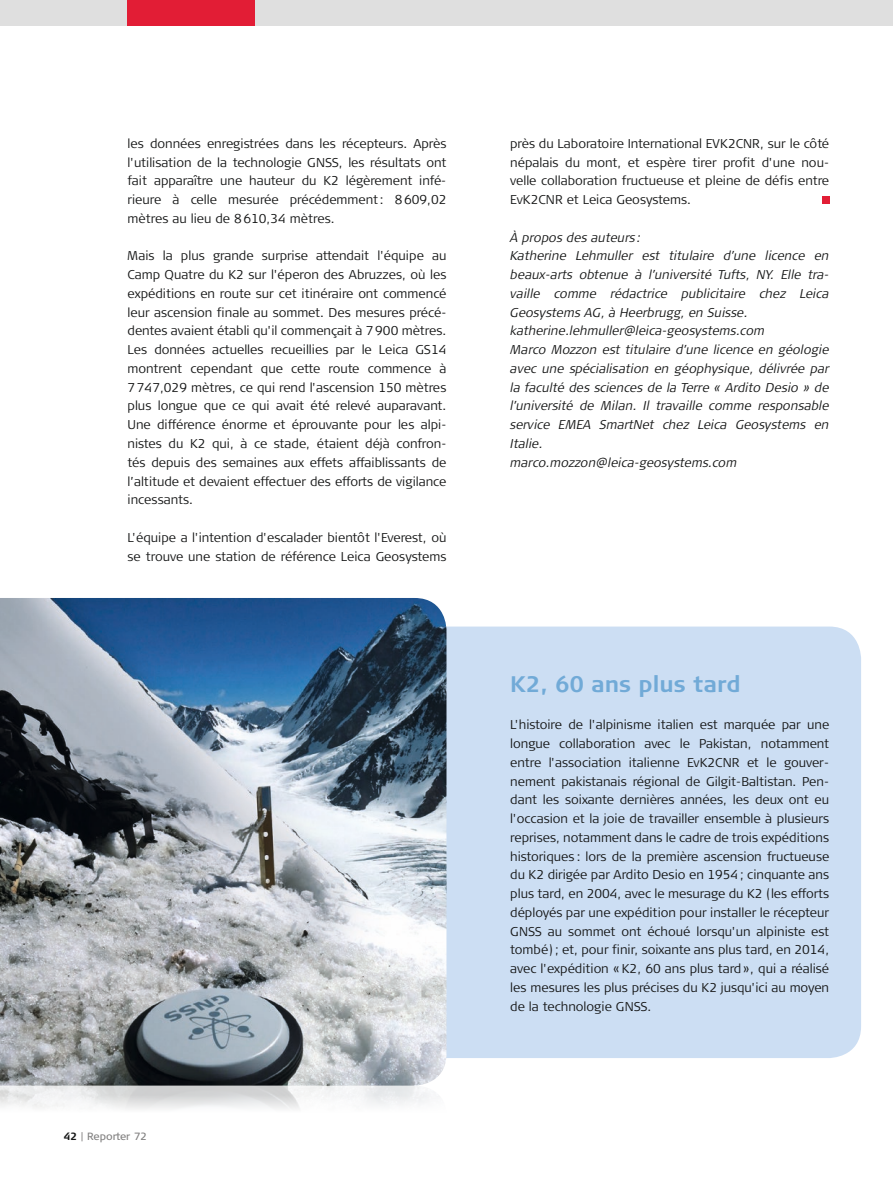
<style>
.page{position:relative;width:893px;height:1191px;background:#fff}
.page>*{position:absolute;margin:0;border:0;box-sizing:border-box;transform-origin:0 0}
.t1{font:700 22.5px "Signa Column";color:#71aad7}
.t2{font:300 12.75px/18.8px "Signa Column";color:#151616;text-align:justify}
.t3{font:italic 300 12.75px/18.8px "Signa Column";color:#151616}
.t4{font:10.5px "Signa Column";letter-spacing:-.005em;color:#818080}
.s1{font-weight:700;color:#151616}
</style>
<div class="page">
<div style="left:446px;top:626px;width:415px;height:432px;background:#ccdef3"></div>
<img style="left:0;top:598px;width:446px;height:487px">
<svg style="left:0;top:1085px;width:430px;height:24px"></svg>
<div style="left:0;top:0;width:893px;height:26px;background:#dfdfdf"></div>
<div style="left:822px;top:197px;width:7px;height:7px;background:#e21d35"></div>
<div style="left:128px;top:0;width:127px;height:26px;background:#e21d35"></div>
<p class="t2" style="left:128px;top:134px;width:320px">les données enregistrées dans les récepteurs. Après l'utilisation de la technologie GNSS, les résultats ont fait apparaître une hauteur du K2 légèrement infé&shy;rieure à celle mesurée précédemment: 8609,02 mètres au lieu de 8610,34 mètres.</p>
<p class="t2" style="left:128px;top:247px;width:320px">Mais la plus grande surprise attendait l'équipe au Camp Quatre du K2 sur l'éperon des Abruzzes, où les expéditions en route sur cet itinéraire ont commencé leur ascension finale au sommet. Des mesures précé&shy;dentes avaient établi qu'il commençait à 7900 mètres.<br>Les données actuelles recueillies par le Leica GS14 montrent cependant que cette route commence à 7747,029 mètres, ce qui rend l'ascension 150 mètres plus longue que ce qui avait été relevé auparavant.<br>Une différence énorme et éprouvante pour les alpi&shy;nistes du K2 qui, à ce stade, étaient déjà confron&shy;tés depuis des semaines aux effets affaiblissants de l’altitude et devaient effectuer des efforts de vigilance incessants.</p>
<p class="t2" style="left:128px;top:528px;width:320px">L'équipe a l'intention d'escalader bientôt l'Everest, où se trouve une station de référence Leica Geosystems</p>
<p class="t4" style="left:64px;top:1129px;width:85px"><span class="s1">42</span> | Reporter 72</p>
<p class="t2" style="left:510px;top:134px;width:320px">près du Laboratoire International EVK2CNR, sur le côté népalais du mont, et espère tirer profit d'une nou&shy;velle collaboration fructueuse et pleine de défis entre EvK2CNR et Leica Geosystems.</p>
<p class="t3" style="left:510px;top:228px;width:320px">À propos des auteurs :<br>Katherine Lehmuller est titulaire d'une licence en beaux-arts obtenue à l'université Tufts, NY. Elle tra&shy;vaille comme rédactrice publicitaire chez Leica Geosystems AG, à Heerbrugg, en Suisse. katherine.lehmuller@leica-geosystems.com<br>Marco Mozzon est titulaire d'une licence en géologie avec une spécialisation en géophysique, délivrée par la faculté des sciences de la Terre « Ardito Desio » de l'université de Milan. Il travaille comme responsable service EMEA SmartNet chez Leica Geosystems en Italie.<br>marco.mozzon@leica-geosystems.com</p>
<h1 class="t1" style="left:510px;top:671px;width:232px">K2, 60 ans plus tard</h1>
<p class="t2" style="left:510px;top:715px;width:320px">L'histoire de l'alpinisme italien est marquée par une longue collaboration avec le Pakistan, notamment entre l'association italienne EvK2CNR et le gouver&shy;nement pakistanais régional de Gilgit-Baltistan. Pen&shy;dant les soixante dernières années, les deux ont eu l'occasion et la joie de travailler ensemble à plusieurs reprises, notamment dans le cadre de trois expéditions historiques : lors de la première ascension fructueuse du K2 dirigée par Ardito Desio en 1954; cinquante ans plus tard, en 2004, avec le mesurage du K2 (les efforts déployés par une expédition pour installer le récepteur GNSS au sommet ont échoué lorsqu'un alpiniste est tombé); et, pour finir, soixante ans plus tard, en 2014, avec l'expédition «K2, 60 ans plus tard», qui a réalisé les mesures les plus précises du K2 jusqu'ici au moyen de la technologie GNSS.</p>
</div>
